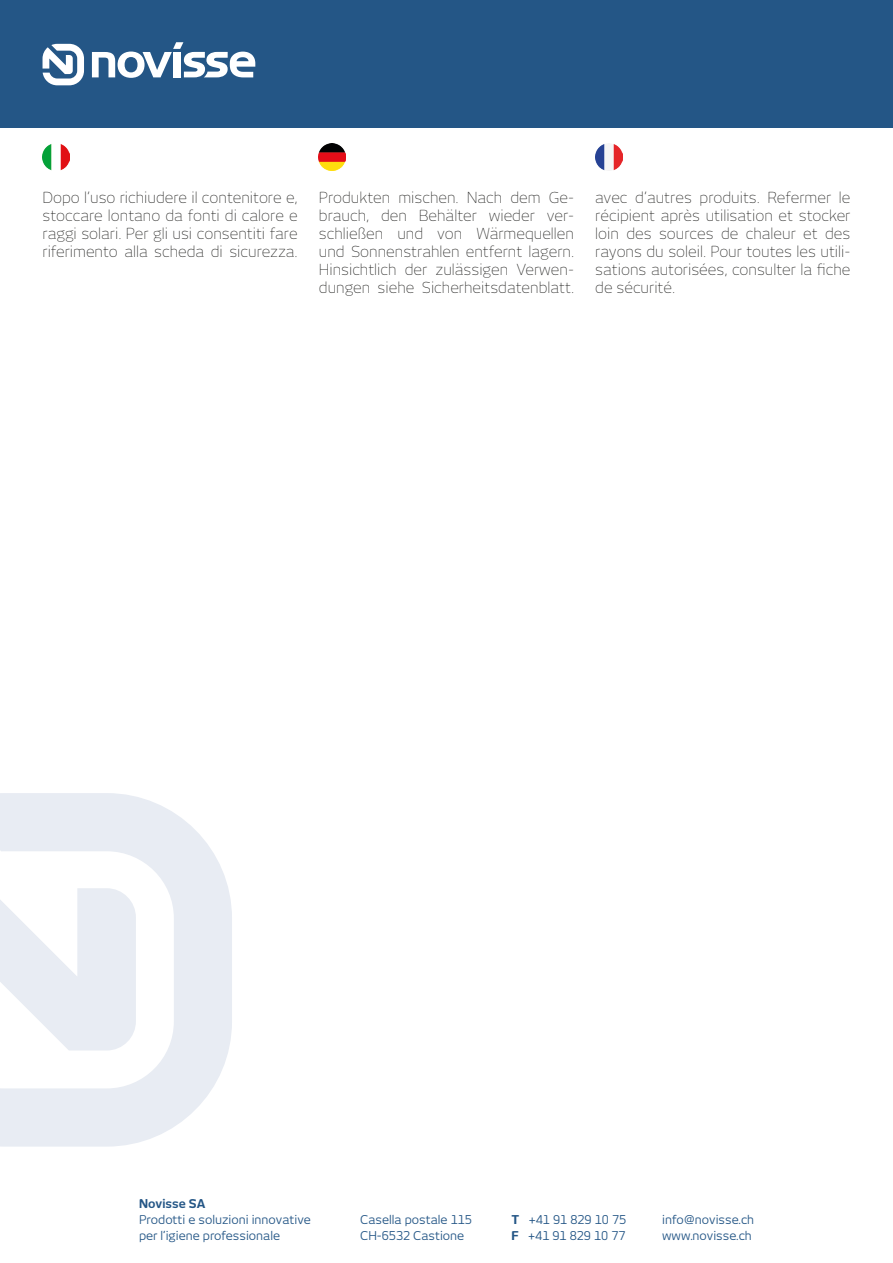
<style>
.page{position:relative;width:893px;height:1263px;background:#fff}
.page>*{position:absolute;margin:0;border:0;box-sizing:border-box;transform-origin:0 0}
.t1{font:15px/18px "New June Fine";color:#1d1d1b;text-align:justify}
.t2{font:12px/15.1px "New June";color:#245686}
.t3{font:700 12px "New June";color:#245686}
.s1{font-weight:700}
</style>
<div class="page">
<div style="left:0;top:0;width:893px;height:128px;background:#245686"></div>
<img style="left:43px;top:144px;width:26px;height:26px">
<img style="left:595px;top:144px;width:27px;height:26px">
<img style="left:319px;top:143px;width:27px;height:27px">
<svg style="left:92px;top:42px;width:163px;height:36px"></svg>
<svg style="left:43px;top:44px;width:41px;height:41px"></svg>
<svg style="left:0;top:793px;width:232px;height:353px;fill:#e8ecf3"></svg>
<p class="t1" style="left:43px;top:188px;width:257px">Dopo l’uso richiudere il contenitore e, stoccare lontano da fonti di calore e raggi solari. Per gli usi consentiti fare riferimento alla scheda di sicurezza.</p>
<p class="t1" style="left:319px;top:188px;width:257px">Produkten mischen. Nach dem Ge&shy;brauch, den Behälter wieder ver&shy;schließen und von Wärmequellen und Sonnenstrahlen entfernt lagern.<br>Hinsichtlich der zulässigen Verwen&shy;dungen siehe Sicherheitsdatenblatt.</p>
<p class="t1" style="left:595px;top:188px;width:257px">avec d’autres produits. Refermer le récipient après utilisation et stocker loin des sources de chaleur et des rayons du soleil. Pour toutes les utili&shy;sations autorisées, consulter la fiche de sécurité.</p>
<p class="t3" style="left:139px;top:1197px;width:68px">Novisse SA</p>
<p class="t2" style="left:139px;top:1212px;width:173px">Prodotti e soluzioni innovative per l’igiene professionale</p>
<p class="t2" style="left:360px;top:1212px;width:113px">Casella postale 115<br>CH-6532 Castione</p>
<p class="t2" style="left:512px;top:1212px;width:116px"><span class="s1">T</span> +41 91 829 10 75<br><span class="s1">F</span> +41 91 829 10 77</p>
<p class="t2" style="left:662px;top:1212px;width:93px">info@novisse.ch www.novisse.ch</p>
</div>
